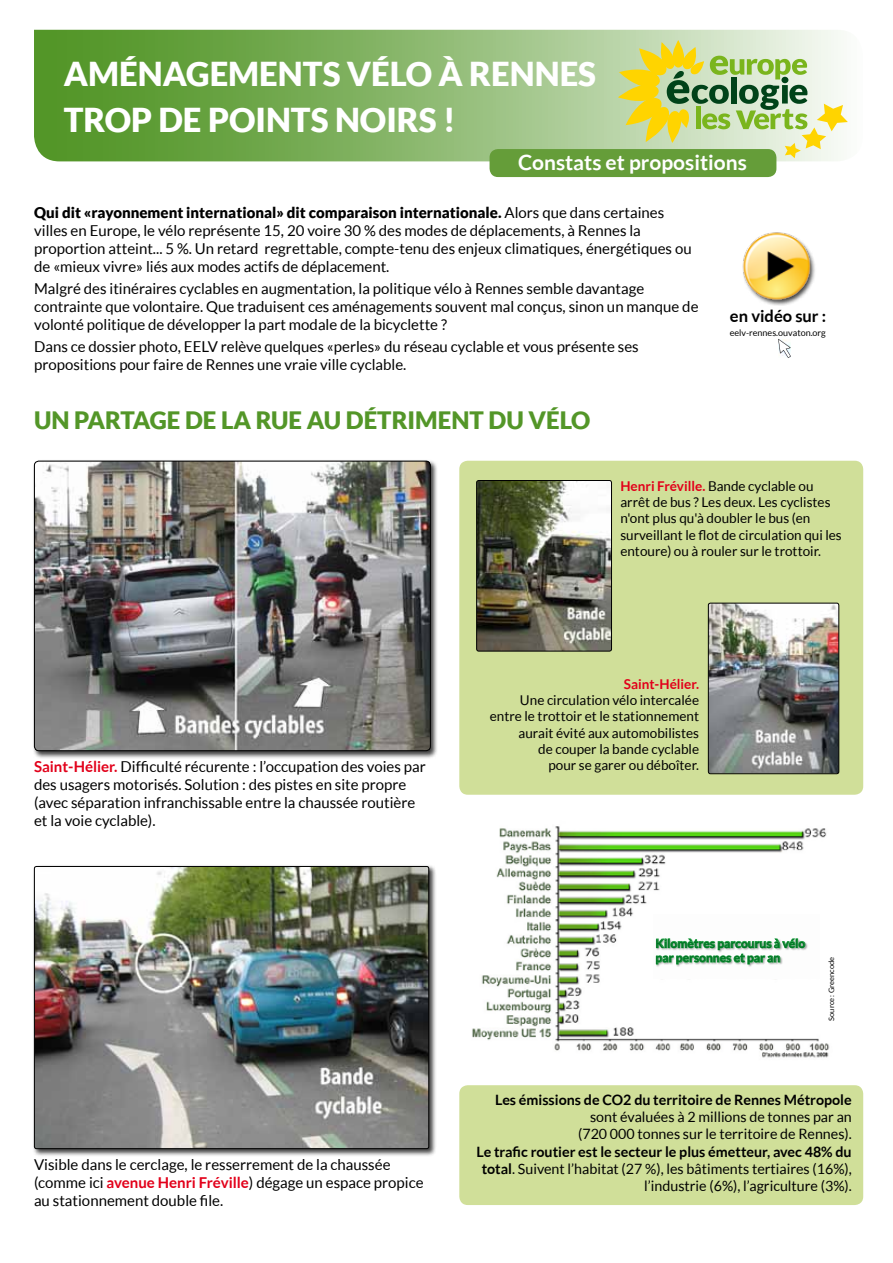
<style>
.page{position:relative;width:893px;height:1263px;background:#fff}
.page>*{position:absolute;margin:0;border:0;box-sizing:border-box;transform-origin:0 0}
.t1{font:900 33px "Lato";color:#fff}
.t2{font:900 24px "Lato";color:#539628}
.t3{font:700 21px "Lato";color:#fff}
.t4{font:700 16.5px "Lato";color:#000}
.t5{font:15px/18px "Lato";color:#000}
.t6{font:14.25px/17.1px "Lato";color:#000;text-align:right}
.t7{font:700 14.25px "Lato";color:#000}
.t8{font:13.5px/16.2px "Lato";color:#000;text-align:right}
.t9{font:700 13.5px "Lato";color:#e2001a}
.t10{font:700 12px/14.4px "Lato";color:#007524}
.t11{font:9px "Lato";color:#000}
.t12{font:7.5px "Lato";color:#000}
.s1{font-weight:900}
.s2{color:#fff}
.s3{font-weight:700;color:#e2001a}
.s4{font-weight:700}
</style>
<div class="page">
<svg style="left:34px;top:30px;width:807px;height:131px;background:#80b160"></svg>
<div style="left:490px;top:149px;width:286px;height:28px;background:#659d39;border-radius:9px"></div>
<div style="left:459px;top:1085px;width:404px;height:120px;background:#d0df99;border-radius:9px"></div>
<div style="left:32px;top:864px;width:405px;height:292px;background:#000;opacity:.75"></div>
<img style="left:34px;top:866px;width:395px;height:283px">
<div style="left:34px;top:866px;width:395px;height:283px;border:1px solid #000;border-radius:2px"></div>
<svg style="left:618px;top:40px;width:230px;height:118px;background:#c4d290"></svg>
<div style="left:742px;top:232px;width:74px;height:74px;background:#000;opacity:.75"></div>
<img style="left:742px;top:232px;width:71px;height:71px">
<img style="left:472px;top:826px;width:358px;height:232px">
<div style="left:459px;top:461px;width:404px;height:334px;background:#d0df99;border-radius:9px"></div>
<img style="left:478px;top:482px;width:132px;height:167px">
<div style="left:476px;top:480px;width:136px;height:171px;border:1px solid #000;border-radius:2px"></div>
<img style="left:708px;top:603px;width:131px;height:169px">
<div style="left:708px;top:603px;width:131px;height:171px;border:1px solid #000;border-radius:2px"></div>
<div style="left:653px;top:914px;width:167px;height:65px;background:#fdfdfd"></div>
<div style="left:656px;top:939px;width:152px;height:28px;background:#000;opacity:.48"></div>
<svg style="left:656px;top:938px;width:150px;height:27px"></svg>
<svg style="left:778px;top:339px;width:13px;height:19px"></svg>
<div style="left:32px;top:459px;width:406px;height:300px;background:#000;opacity:.75"></div>
<img style="left:34px;top:461px;width:396px;height:290px">
<div style="left:34px;top:461px;width:397px;height:290px;border:1px solid #000;border-radius:4px"></div>
<h1 class="t1" style="left:64px;top:55px;width:534px">AMÉNAGEMENTS VÉLO À RENNES</h1>
<h1 class="t1" style="left:64px;top:101px;width:393px">TROP DE POINTS NOIRS !</h1>
<h3 class="t3" style="left:518px;top:151px;width:230px">Constats et propositions</h3>
<p class="t5" style="left:34px;top:203px;width:659px"><span class="s1">Qui dit «rayonnement international» dit comparaison internationale.</span> Alors que dans certaines villes en Europe, le vélo représente 15, 20 voire 30 % des modes de déplacements, à Rennes la proportion atteint... 5 %. Un retard regrettable, compte-tenu des enjeux climatiques, énergétiques ou de «mieux vivre» liés aux modes actifs de déplacement.</p>
<p class="t5" style="left:34px;top:279px;width:666px">Malgré des itinéraires cyclables en augmentation, la politique vélo à Rennes semble davantage contrainte que volontaire. Que traduisent ces aménagements souvent mal conçus, sinon un manque de volonté politique de développer la part modale de la bicyclette ?</p>
<p class="t5" style="left:34px;top:337px;width:606px">Dans ce dossier photo, EELV relève quelques «perles» du réseau cyclable et vous présente ses propositions pour faire de Rennes une vraie ville cyclable.</p>
<p class="t4" style="left:730px;top:306px;width:98px">en vidéo sur :</p>
<p class="t11" style="left:707px;top:327px;width:120px"><span class="s2">www.</span>eelv-rennes.ouvaton.org</p>
<h2 class="t2" style="left:34px;top:406px;width:558px">UN PARTAGE DE LA RUE AU DÉTRIMENT DU VÉLO</h2>
<p class="t5" style="left:34px;top:757px;width:393px"><span class="s3">Saint-Hélier.</span> Difficulté récurente : l’occupation des voies par des usagers motorisés. Solution : des pistes en site propre (avec séparation infranchissable entre la chaussée routière et la voie cyclable).</p>
<p class="t5" style="left:34px;top:1155px;width:391px">Visible dans le cerclage, le resserrement de la chaussée (comme ici <span class="s3">avenue Henri Fréville</span>) dégage un espace propice au stationnement double file.</p>
<p class="t8" style="left:620px;top:478px;width:223px;text-align:left"><span class="s3">Henri Fréville.</span> Bande cyclable ou arrêt de bus ? Les deux. Les cyclistes n'ont plus qu'à doubler le bus (en surveillant le flot de circulation qui les entoure) ou à rouler sur le trottoir.</p>
<p class="t9" style="left:624px;top:676px;width:77px">Saint-Hélier.</p>
<p class="t8" style="left:490px;top:692px;width:211px">Une circulation vélo intercalée entre le trottoir et le stationnement aurait évité aux automobilistes<br>de couper la bande cyclable<br>pour se garer ou déboîter.</p>
<p class="t10" style="left:656px;top:936px;width:151px">Kilomètres parcourus à vélo par personnes et par an</p>
<p class="t12" style="left:827px;top:1021px;width:65px;rotate:-90deg">Source : Greencode</p>
<p class="t7" style="left:495px;top:1092px;width:358px">Les émissions de CO2 du territoire de Rennes Métropole</p>
<p class="t6" style="left:578px;top:1108px;width:275px">sont évaluées à 2 millions de tonnes par an (720 000 tonnes sur le territoire de Rennes).</p>
<p class="t6" style="left:477px;top:1143px;width:377px"><span class="s4">Le trafic routier est le secteur le plus émetteur, avec 48% du total</span>. Suivent l’habitat (27 %), les bâtiments tertiaires (16%), l’industrie (6%), l’agriculture (3%).</p>
</div>
